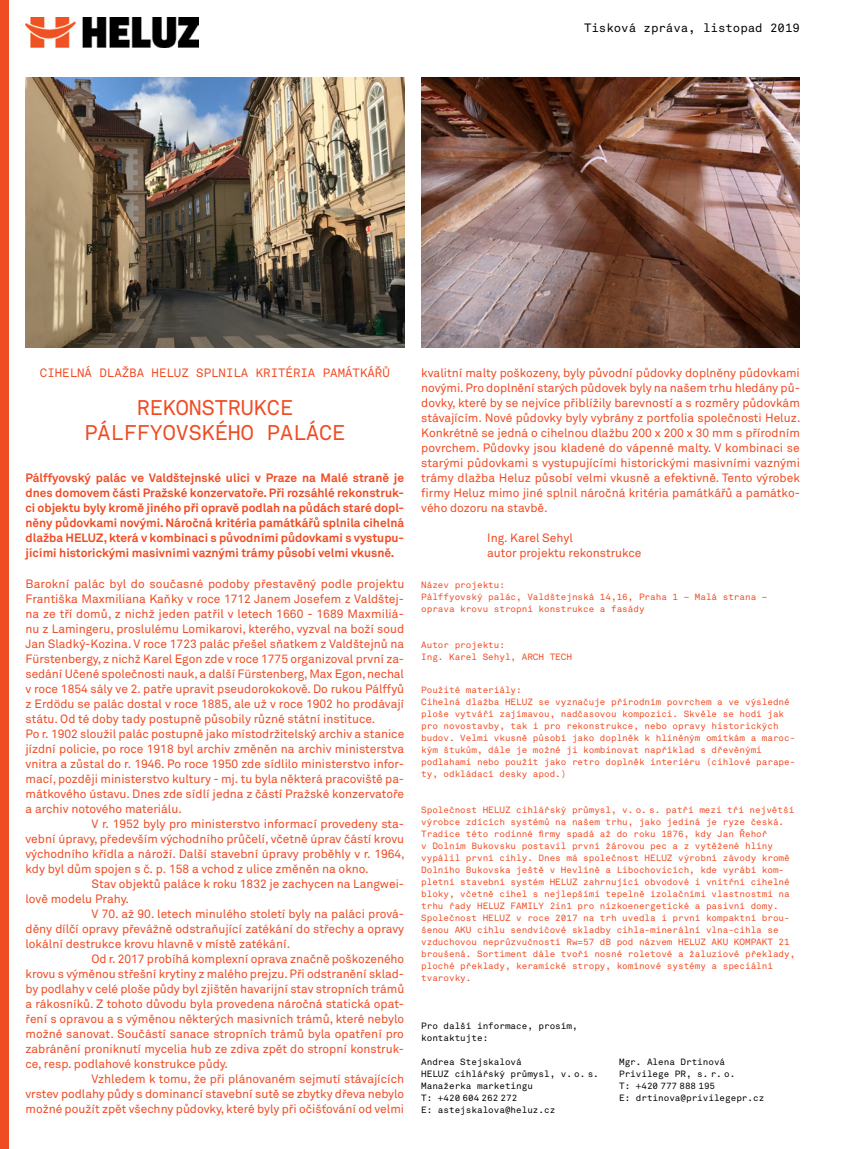
<style>
.page{position:relative;width:851px;height:1149px;background:#fff}
.page>*{position:absolute;margin:0;border:0;box-sizing:border-box;transform-origin:0 0}
._16_-_Section{font:21px/25.2px "Akkurat Mono Pro";color:#f04c24;text-align:center}
._8_-_Text{font:12px/15px "Akkurat Pro";color:#f04c24;text-align:justify}
._8_-_Text___First{font:12px/15px "Akkurat Pro";color:#f04c24;text-align:justify}
._8_-_Perex___No_Inde{font:700 12px/15px "Akkurat Pro";color:#f04c24;text-align:justify}
._8_-_Headline___Cent{font:12px "Akkurat Mono Pro";color:#f04c24}
._8_-_Text___Indent{font:12px "Akkurat Pro";color:#f04c24}
._8_-_Text_-_Obsah{font:12px "Akkurat Mono Pro";color:#000}
.CZ___Project_info{font:9px/12px "Akkurat Mono Pro";color:#f04c24}
.CZ___Project_info-2{font:9px/12px "Akkurat Mono Pro";color:#000}
</style>
<div class="page">
<div style="left:0;top:0;width:9px;height:1148px;background:#f04c24"></div>
<hr style="left:850px;top:0;width:1px;height:1148px;background:#f04c24">
<img style="left:26px;top:17px;width:172px;height:30px">
<img style="left:26px;top:77px;width:378px;height:270px">
<img style="left:421px;top:77px;width:378px;height:270px">
<p class="_8_-_Text_-_Obsah" style="left:584px;top:21px;width:217px">Tisková zpráva, listopad 2019</p>
<p class="_8_-_Headline___Cent" style="left:40px;top:366px;width:351px">CIHELNÁ DLAŽBA HELUZ SPLNILA KRITÉRIA PAMÁTKÁŘŮ</p>
<p class="_16_-_Section" style="left:85px;top:395px;width:262px">REKONSTRUKCE<br>PÁLFFYOVSKÉHO PALÁCE</p>
<p class="_8_-_Perex___No_Inde" style="left:26px;top:470px;width:380px">Pálffyovský palác ve Valdštejnské ulici v Praze na Malé straně je dnes domovem části Pražské konzervatoře. Při rozsáhlé rekonstruk&shy;ci objektu byly kromě jiného při opravě podlah na půdách staré dopl&shy;něny půdovkami novými. Náročná kritéria památkářů splnila cihelná dlažba HELUZ, která v kombinaci s původními půdovkami s vystupu&shy;jícími historickými masivními vaznými trámy působí velmi vkusně.</p>
<p class="_8_-_Text___First" style="left:26px;top:576px;width:380px">Barokní palác byl do současné podoby přestavěný podle projektu Františka Maxmiliana Kaňky v roce 1712 Janem Josefem z Valdštej&shy;na ze tří domů, z nichž jeden patřil v letech 1660 - 1689 Maxmiliá&shy;nu z Lamingeru, proslulému Lomikarovi, kterého, vyzval na boží soud Jan Sladký-Kozina. V roce 1723 palác přešel sňatkem z Valdštejnů na Fürstenbergy, z nichž Karel Egon zde v roce 1775 organizoval první za&shy;sedání Učené společnosti nauk, a další Fürstenberg, Max Egon, nechal v roce 1854 sály ve 2. patře upravit pseudorokokově. Do rukou Pálffyů z Erdödu se palác dostal v roce 1885, ale už v roce 1902 ho prodávají státu. Od té doby tady postupně působily různé státní instituce.</p>
<p class="_8_-_Text___First" style="left:26px;top:726px;width:380px">Po r. 1902 sloužil palác postupně jako místodržitelský archiv a stanice jízdní policie, po roce 1918 byl archiv změněn na archiv ministerstva vnitra a zůstal do r. 1946. Po roce 1950 zde sídlilo ministerstvo infor&shy;mací, později ministerstvo kultury - mj. tu byla některá pracoviště pa&shy;mátkového ústavu. Dnes zde sídlí jedna z částí Pražské konzervatoře a archiv notového materiálu.</p>
<p class="_8_-_Text" style="left:26px;top:816px;width:381px;text-indent:66px">V r. 1952 byly pro ministerstvo informací provedeny sta&shy;vební úpravy, především východního průčelí, včetně úprav částí krovu východního křídla a nároží. Další stavební úpravy proběhly v r. 1964, kdy byl dům spojen s č. p. 158 a vchod z ulice změněn na okno.</p>
<p class="_8_-_Text" style="left:26px;top:876px;width:380px;text-indent:66px">Stav objektů paláce k roku 1832 je zachycen na Langwei&shy;lově modelu Prahy.</p>
<p class="_8_-_Text" style="left:26px;top:906px;width:380px;text-indent:66px">V 70. až 90. letech minulého století byly na paláci prová&shy;děny dílčí opravy převážně odstraňující zatékání do střechy a opravy lokální destrukce krovu hlavně v místě zatékání.</p>
<p class="_8_-_Text" style="left:26px;top:951px;width:380px;text-indent:66px">Od r. 2017 probíhá komplexní oprava značně poškozeného krovu s výměnou střešní krytiny z malého prejzu. Při odstranění sklad&shy;by podlahy v celé ploše půdy byl zjištěn havarijní stav stropních trámů a rákosníků. Z tohoto důvodu byla provedena náročná statická opat&shy;ření s opravou a s výměnou některých masivních trámů, které nebylo možné sanovat. Součástí sanace stropních trámů byla opatření pro zabránění proniknutí mycelia hub ze zdiva zpět do stropní konstruk&shy;ce, resp. podlahové konstrukce půdy.</p>
<p class="_8_-_Text" style="left:26px;top:1071px;width:380px;text-indent:66px">Vzhledem k tomu, že při plánovaném sejmutí stávajících vrstev podlahy půdy s dominancí stavební sutě se zbytky dřeva nebylo možné použít zpět všechny půdovky, které byly při očišťování od velmi</p>
<p class="_8_-_Text" style="left:421px;top:366px;width:381px">kvalitní malty poškozeny, byly původní půdovky doplněny půdovkami novými. Pro doplnění starých půdovek byly na našem trhu hledány pů&shy;dovky, které by se nejvíce přiblížily barevností a s rozměry půdovkám stávajícím. Nové půdovky byly vybrány z portfolia společnosti Heluz.<br>Konkrétně se jedná o cihelnou dlažbu 200 x 200 x 30 mm s přírodním povrchem. Půdovky jsou kladené do vápenné malty. V kombinaci se starými půdovkami s vystupujícími historickými masivními vaznými trámy dlažba Heluz působí velmi vkusně a efektivně. Tento výrobek firmy Heluz mimo jiné splnil náročná kritéria památkářů a památko&shy;vého dozoru na stavbě.</p>
<p class="_8_-_Text___Indent" style="left:487px;top:531px;width:87px">Ing. Karel Sehyl</p>
<p class="_8_-_Text___Indent" style="left:487px;top:546px;width:156px">autor projektu rekonstrukce</p>
<p class="CZ___Project_info" style="left:421px;top:578px;width:347px">Název projektu:<br>Pálffyovský palác, Valdštejnská 14,16, Praha 1 – Malá strana – oprava krovu stropní konstrukce a fasády</p>
<p class="CZ___Project_info" style="left:421px;top:638px;width:152px">Autor projektu:<br>Ing. Karel Sehyl, ARCH TECH</p>
<p class="CZ___Project_info" style="left:421px;top:683px;width:375px">Použité materiály:<br>Cihelná dlažba HELUZ se vyznačuje přírodním povrchem a ve výsledné ploše vytváří zajímavou, nadčasovou kompozici. Skvěle se hodí jak pro novostavby, tak i pro rekonstrukce, nebo opravy historických budov. Velmi vkusně působí jako doplněk k hliněným omítkám a maroc&shy;kým štukům, dále je možné ji kombinovat například s dřevěnými podlahami nebo použít jako retro doplněk interiéru (cihlové parape&shy;ty, odkládací desky apod.)</p>
<p class="CZ___Project_info" style="left:421px;top:803px;width:375px">Společnost HELUZ cihlářský průmysl, v. o. s. patří mezi tři největší výrobce zdících systémů na našem trhu, jako jediná je ryze česká.<br>Tradice této rodinné firmy spadá až do roku 1876, kdy Jan Řehoř<br>v Dolním Bukovsku postavil první žárovou pec a z vytěžené hlíny vypálil první cihly. Dnes má společnost HELUZ výrobní závody kromě Dolního Bukovska ještě v Hevlíně a Libochovicích, kde vyrábí kom&shy;pletní stavební systém HELUZ zahrnující obvodové i vnitřní cihelné bloky, včetně cihel s nejlepšími tepelně izolačními vlastnostmi na trhu řady HELUZ FAMILY 2in1 pro nízkoenergetické a pasivní domy.<br>Společnost HELUZ v roce 2017 na trh uvedla i první kompaktní brou&shy;šenou AKU cihlu sendvičové skladby cihla-minerální vlna-cihla se vzduchovou neprůzvučností Rw=57 dB pod názvem HELUZ AKU KOMPAKT 21 broušená. Sortiment dále tvoří nosné roletové a žaluziové překlady, ploché překlady, keramické stropy, komínové systémy a speciální tvarovky.</p>
<p class="CZ___Project_info-2" style="left:421px;top:1019px;width:158px">Pro další informace, prosím, kontaktujte:</p>
<p class="CZ___Project_info-2" style="left:421px;top:1055px;width:179px">Andrea Stejskalová<br>HELUZ cihlářský průmysl, v. o. s.<br>Manažerka marketingu<br>T: +420 604 262 272<br>E: astejskalova@heluz.cz</p>
<p class="CZ___Project_info-2" style="left:619px;top:1055px;width:147px">Mgr. Alena Drtinová<br>Privilege PR, s. r. o.<br>T: +420 777 888 195<br>E: drtinova@privilegepr.cz</p>
</div>
